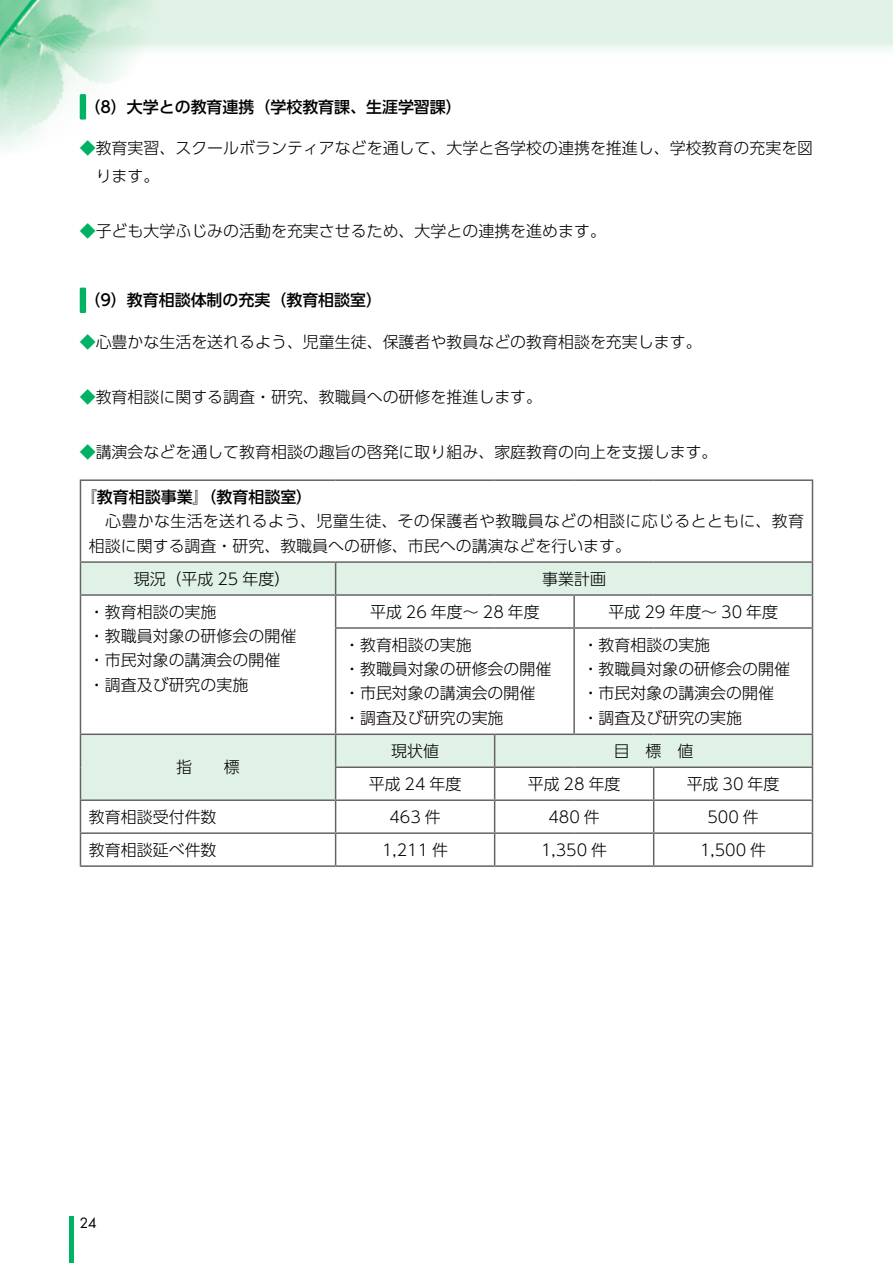
<style>
.page{position:relative;width:893px;height:1263px;background:#fff}
.page>*{position:absolute;margin:0;border:0;box-sizing:border-box;transform-origin:0 0}
.t1{font:300 15.9px/24.5px "UD Shin Go Pro";color:#000}
.t2{font:300 15.9px/24.5px "UD Shin Go Pro";letter-spacing:.02em;color:#000}
.t3{font:500 15.9px "UD Shin Go Pro";color:#000}
.t4{font:13.8px "Futura";color:#000}
.s1{color:#00b263}
.s2{font-weight:500}
</style>
<div class="page">
<div style="left:0;top:0;width:893px;height:60px;background:linear-gradient(to bottom,#d8efdf,#f3faf5)"></div>
<hr style="left:69px;top:1216px;width:4px;height:47px;background:#00b263">
<img style="left:0;top:0;width:157px;height:150px">
<div style="left:80px;top:94px;width:6px;height:26px;background:#00b263;border-radius:2px"></div>
<div style="left:80px;top:288px;width:6px;height:25px;background:#00b263;border-radius:2px"></div>
<svg style="left:81px;top:563px;width:731px;height:236px"></svg>
<hr style="left:80px;top:479px;width:256px;height:2px;background:#636363">
<hr style="left:80px;top:481px;width:1px;height:80px;background:#636363">
<hr style="left:336px;top:479px;width:159px;height:2px;background:#636363">
<hr style="left:495px;top:479px;width:79px;height:2px;background:#636363">
<hr style="left:574px;top:479px;width:80px;height:2px;background:#636363">
<hr style="left:654px;top:479px;width:159px;height:2px;background:#636363">
<hr style="left:812px;top:481px;width:1px;height:80px;background:#636363">
<hr style="left:80px;top:561px;width:256px;height:2px;background:#636363">
<hr style="left:80px;top:563px;width:1px;height:31px;background:#636363">
<hr style="left:336px;top:561px;width:159px;height:2px;background:#636363">
<hr style="left:335px;top:563px;width:1px;height:31px;background:#636363">
<hr style="left:495px;top:561px;width:79px;height:2px;background:#636363">
<hr style="left:574px;top:561px;width:80px;height:2px;background:#636363">
<hr style="left:654px;top:561px;width:159px;height:2px;background:#636363">
<hr style="left:812px;top:563px;width:1px;height:31px;background:#636363">
<hr style="left:80px;top:594px;width:256px;height:2px;background:#636363">
<hr style="left:80px;top:596px;width:1px;height:32px;background:#636363">
<hr style="left:80px;top:628px;width:1px;height:105px;background:#636363">
<hr style="left:80px;top:733px;width:256px;height:2px;background:#636363">
<hr style="left:80px;top:735px;width:1px;height:32px;background:#636363">
<hr style="left:80px;top:767px;width:1px;height:32px;background:#636363">
<hr style="left:80px;top:799px;width:256px;height:2px;background:#636363">
<hr style="left:80px;top:801px;width:1px;height:31px;background:#636363">
<hr style="left:80px;top:832px;width:256px;height:2px;background:#636363">
<hr style="left:80px;top:834px;width:1px;height:31px;background:#636363">
<hr style="left:80px;top:865px;width:256px;height:2px;background:#636363">
<hr style="left:336px;top:594px;width:159px;height:2px;background:#636363">
<hr style="left:335px;top:596px;width:1px;height:31px;background:#636363">
<hr style="left:495px;top:594px;width:79px;height:2px;background:#636363">
<hr style="left:574px;top:594px;width:80px;height:2px;background:#636363">
<hr style="left:573px;top:596px;width:2px;height:31px;background:#636363">
<hr style="left:654px;top:594px;width:159px;height:2px;background:#636363">
<hr style="left:812px;top:596px;width:1px;height:31px;background:#636363">
<hr style="left:335px;top:627px;width:160px;height:2px;background:#636363">
<hr style="left:335px;top:629px;width:1px;height:104px;background:#636363">
<hr style="left:495px;top:627px;width:79px;height:2px;background:#636363">
<hr style="left:574px;top:627px;width:80px;height:2px;background:#636363">
<hr style="left:573px;top:629px;width:2px;height:104px;background:#636363">
<hr style="left:654px;top:627px;width:159px;height:2px;background:#636363">
<hr style="left:812px;top:629px;width:1px;height:104px;background:#636363">
<hr style="left:336px;top:733px;width:159px;height:2px;background:#636363">
<hr style="left:335px;top:735px;width:1px;height:31px;background:#636363">
<hr style="left:495px;top:733px;width:79px;height:2px;background:#636363">
<hr style="left:494px;top:735px;width:1px;height:31px;background:#636363">
<hr style="left:574px;top:733px;width:80px;height:2px;background:#636363">
<hr style="left:654px;top:733px;width:159px;height:2px;background:#636363">
<hr style="left:812px;top:735px;width:1px;height:31px;background:#636363">
<hr style="left:335px;top:766px;width:160px;height:2px;background:#636363">
<hr style="left:335px;top:768px;width:1px;height:31px;background:#636363">
<hr style="left:495px;top:766px;width:79px;height:2px;background:#636363">
<hr style="left:494px;top:768px;width:1px;height:31px;background:#636363">
<hr style="left:574px;top:766px;width:80px;height:2px;background:#636363">
<hr style="left:654px;top:766px;width:159px;height:2px;background:#636363">
<hr style="left:653px;top:768px;width:1px;height:31px;background:#636363">
<hr style="left:812px;top:768px;width:1px;height:31px;background:#636363">
<hr style="left:336px;top:799px;width:159px;height:2px;background:#636363">
<hr style="left:335px;top:801px;width:1px;height:31px;background:#636363">
<hr style="left:495px;top:799px;width:79px;height:2px;background:#636363">
<hr style="left:494px;top:801px;width:1px;height:31px;background:#636363">
<hr style="left:574px;top:799px;width:80px;height:2px;background:#636363">
<hr style="left:654px;top:799px;width:159px;height:2px;background:#636363">
<hr style="left:653px;top:801px;width:1px;height:31px;background:#636363">
<hr style="left:812px;top:801px;width:1px;height:31px;background:#636363">
<hr style="left:336px;top:832px;width:159px;height:2px;background:#636363">
<hr style="left:335px;top:834px;width:1px;height:31px;background:#636363">
<hr style="left:495px;top:832px;width:79px;height:2px;background:#636363">
<hr style="left:494px;top:834px;width:1px;height:31px;background:#636363">
<hr style="left:574px;top:832px;width:80px;height:2px;background:#636363">
<hr style="left:654px;top:832px;width:159px;height:2px;background:#636363">
<hr style="left:653px;top:834px;width:1px;height:31px;background:#636363">
<hr style="left:812px;top:834px;width:1px;height:31px;background:#636363">
<hr style="left:336px;top:865px;width:159px;height:2px;background:#636363">
<hr style="left:495px;top:865px;width:79px;height:2px;background:#636363">
<hr style="left:574px;top:865px;width:80px;height:2px;background:#636363">
<hr style="left:654px;top:865px;width:159px;height:2px;background:#636363">
<p class="t3" style="left:85px;top:94px;width:379px">（8）大学との教育連携（学校教育課、生涯学習課）</p>
<p class="t1" style="left:96px;top:134px;width:719px;line-height:27.6px;text-indent:-16px"><span class="s1">◆</span>教育実習、スクールボランティアなどを通して、大学と各学校の連携を推進し、学校教育の充実を図ります。</p>
<p class="t1" style="left:80px;top:218px;width:528px"><span class="s1">◆</span>子ども大学ふじみの活動を充実させるため、大学との連携を進めます。</p>
<p class="t3" style="left:85px;top:287px;width:299px">（9）教育相談体制の充実（教育相談室）</p>
<p class="t1" style="left:80px;top:329px;width:623px"><span class="s1">◆</span>心豊かな生活を送れるよう、児童生徒、保護者や教員などの教育相談を充実します。</p>
<p class="t1" style="left:80px;top:384px;width:464px"><span class="s1">◆</span>教育相談に関する調査・研究、教職員への研修を推進します。</p>
<p class="t1" style="left:80px;top:440px;width:639px"><span class="s1">◆</span>講演会などを通して教育相談の趣旨の啓発に取り組み、家庭教育の向上を支援します。</p>
<p class="t2" style="left:89px;top:484px;width:716px;text-indent:-8px"><span class="s2">『教育相談事業』（教育相談室）<br></span>　心豊かな生活を送れるよう、児童生徒、その保護者や教職員などの相談に応じるとともに、教育相談に関する調査・研究、教職員への研修、市民への講演などを行います。</p>
<p class="t1" style="left:134px;top:566px;width:158px">現況（平成 25 年度）</p>
<p class="t1" style="left:542px;top:566px;width:65px">事業計画</p>
<p class="t1" style="left:89px;top:599px;width:209px">・教育相談の実施<br>・教職員対象の研修会の開催・市民対象の講演会の開催・調査及び研究の実施</p>
<p class="t1" style="left:370px;top:599px;width:171px">平成 26 年度〜 28 年度</p>
<p class="t1" style="left:608px;top:599px;width:171px">平成 29 年度〜 30 年度</p>
<p class="t1" style="left:344px;top:632px;width:209px">・教育相談の実施<br>・教職員対象の研修会の開催・市民対象の講演会の開催・調査及び研究の実施</p>
<p class="t1" style="left:583px;top:632px;width:209px">・教育相談の実施<br>・教職員対象の研修会の開催・市民対象の講演会の開催・調査及び研究の実施</p>
<p class="t1" style="left:176px;top:754px;width:65px">指　　標</p>
<p class="t1" style="left:391px;top:738px;width:49px">現状値</p>
<p class="t1" style="left:614px;top:738px;width:81px">目　標　値</p>
<p class="t1" style="left:369px;top:771px;width:94px">平成 24 年度</p>
<p class="t1" style="left:528px;top:771px;width:94px">平成 28 年度</p>
<p class="t1" style="left:687px;top:771px;width:94px">平成 30 年度</p>
<p class="t1" style="left:89px;top:804px;width:129px">教育相談受付件数</p>
<p class="t1" style="left:389px;top:804px;width:53px">463 件</p>
<p class="t1" style="left:548px;top:804px;width:53px">480 件</p>
<p class="t1" style="left:707px;top:804px;width:53px">500 件</p>
<p class="t1" style="left:89px;top:837px;width:129px">教育相談延べ件数</p>
<p class="t1" style="left:382px;top:837px;width:68px">1,211 件</p>
<p class="t1" style="left:541px;top:837px;width:68px">1,350 件</p>
<p class="t1" style="left:700px;top:837px;width:68px">1,500 件</p>
<p class="t4" style="left:80px;top:1214px;width:19px">24</p>
</div>
